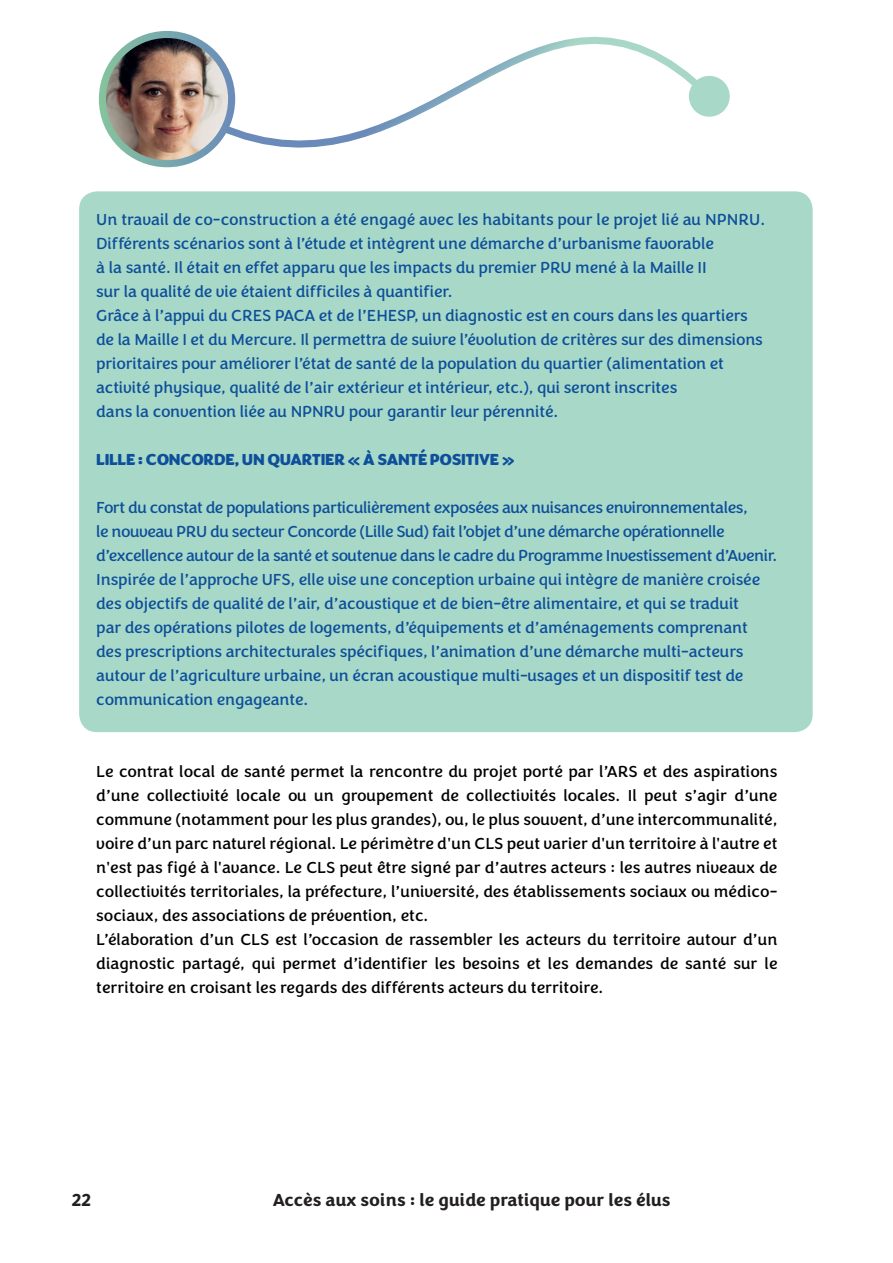
<style>
.page{position:relative;width:893px;height:1263px;background:#fff}
.page>*{position:absolute;margin:0;border:0;box-sizing:border-box;transform-origin:0 0}
.t1{font:700 18px "Congenial";color:#231f20}
.t2{font:16.5px/24px "Congenial";letter-spacing:-.01em;color:#0d4f9a}
.t3{font:16.5px/24px "Congenial";color:#000001}
.t4{font:900 16.5px "Congenial";letter-spacing:-.01em;color:#0d4f9a}
</style>
<div class="page">
<div style="left:79px;top:191px;width:734px;height:541px;background:#a8d9c8;border-radius:18px"></div>
<svg style="left:207px;top:36px;width:512px;height:156px"></svg>
<div style="left:689px;top:76px;width:41px;height:41px;background:#a8d9c8;border-radius:50%"></div>
<img style="left:102px;top:34px;width:130px;height:130px;border-radius:65px">
<div style="left:99px;top:31px;width:136px;height:136px;border:7px solid #fff;border-radius:50%"></div>
<p class="t2" style="left:96px;top:208px;width:670px">Un travail de co-construction a été engagé avec les habitants pour le projet lié au NPNRU.<br>Différents scénarios sont à l’étude et intègrent une démarche d’urbanisme favorable<br>à la santé. Il était en effet apparu que les impacts du premier PRU mené à la Maille II<br>sur la qualité de vie étaient difficiles à quantifier.<br>Grâce à l’appui du CRES PACA et de l’EHESP, un diagnostic est en cours dans les quartiers de la Maille I et du Mercure. Il permettra de suivre l’évolution de critères sur des dimensions prioritaires pour améliorer l’état de santé de la population du quartier (alimentation et activité physique, qualité de l’air extérieur et intérieur, etc.), qui seront inscrites<br>dans la convention liée au NPNRU pour garantir leur pérennité.</p>
<p class="t4" style="left:96px;top:449px;width:420px">LILLE : CONCORDE, UN QUARTIER « À SANTÉ POSITIVE »</p>
<p class="t2" style="left:96px;top:496px;width:682px">Fort du constat de populations particulièrement exposées aux nuisances environnementales,<br>le nouveau PRU du secteur Concorde (Lille Sud) fait l’objet d’une démarche opérationnelle d’excellence autour de la santé et soutenue dans le cadre du Programme Investissement d’Avenir.<br>Inspirée de l’approche UFS, elle vise une conception urbaine qui intègre de manière croisée des objectifs de qualité de l’air, d’acoustique et de bien-être alimentaire, et qui se traduit<br>par des opérations pilotes de logements, d’équipements et d’aménagements comprenant des prescriptions architecturales spécifiques, l’animation d’une démarche multi-acteurs autour de l’agriculture urbaine, un écran acoustique multi-usages et un dispositif test de communication engageante.</p>
<p class="t3" style="left:96px;top:760px;width:683px">Le contrat local de santé permet la rencontre du projet porté par l’ARS et des aspirations d’une collectivité locale ou un groupement de collectivités locales. Il peut s’agir d’une commune (notamment pour les plus grandes), ou, le plus souvent, d’une intercommunalité, voire d’un parc naturel régional. Le périmètre d'un CLS peut varier d'un territoire à l'autre et n'est pas figé à l'avance. Le CLS peut être signé par d’autres acteurs : les autres niveaux de collectivités territoriales, la préfecture, l’université, des établissements sociaux ou médico&shy;sociaux, des associations de prévention, etc.<br>L’élaboration d’un CLS est l’occasion de rassembler les acteurs du territoire autour d’un diagnostic partagé, qui permet d’identifier les besoins et les demandes de santé sur le territoire en croisant les regards des différents acteurs du territoire.</p>
<p class="t1" style="left:72px;top:1189px;width:21px">22</p>
<p class="t1" style="left:273px;top:1189px;width:399px">Accès aux soins : le guide pratique pour les élus</p>
</div>
